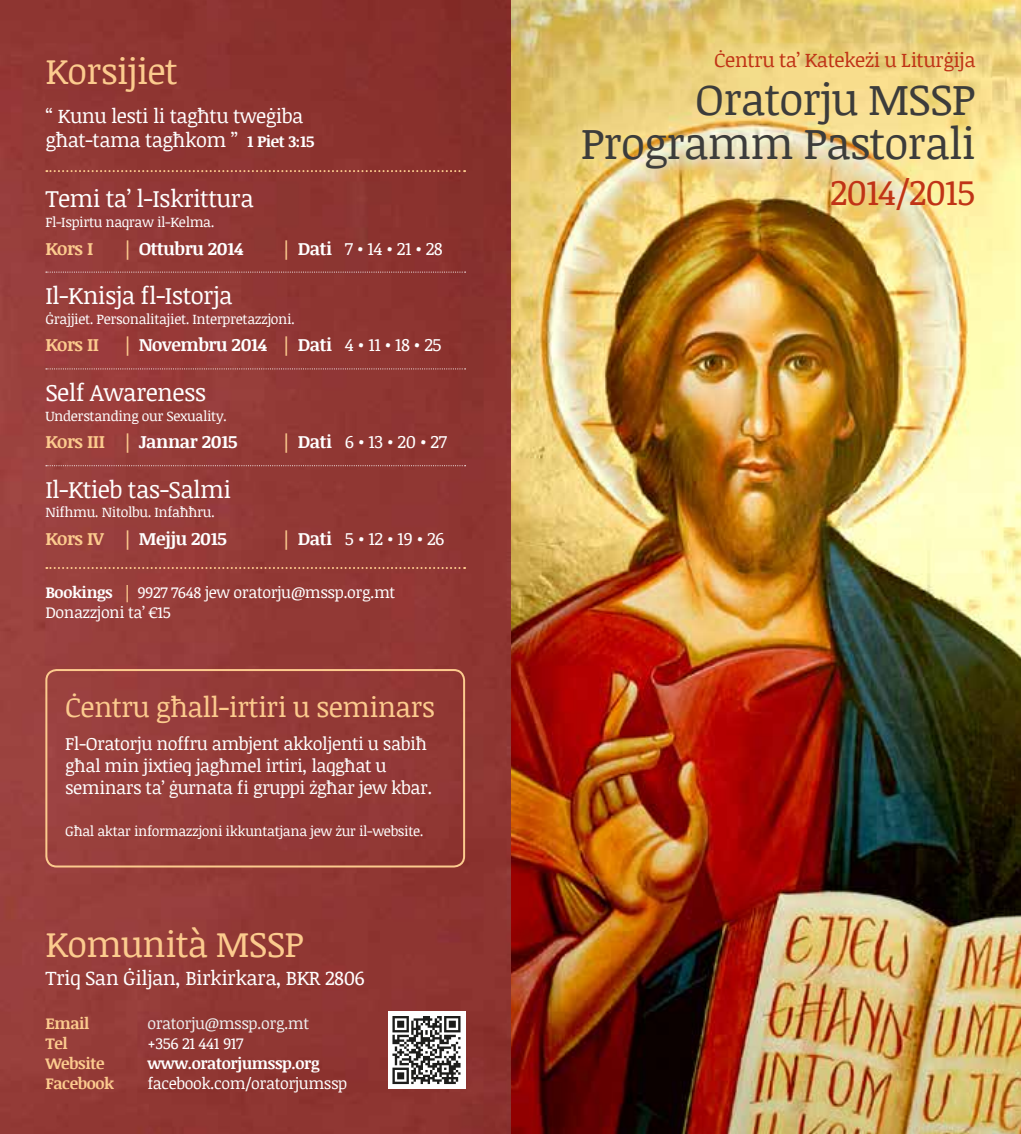
<style>
.page{position:relative;width:1021px;height:1134px;background:#fff}
.page>*{position:absolute;margin:0;border:0;box-sizing:border-box;transform-origin:0 0}
.t1{font:44px/44px "Noticia Text";letter-spacing:-.025em;color:#3c3c3b;text-align:right}
.t2{font:36px "Noticia Text";letter-spacing:-.025em;color:#fccb8e}
.t3{font:36px "Noticia Text";letter-spacing:-.025em;color:#c03316}
.t4{font:28px "Noticia Text";letter-spacing:-.025em;color:#fccb8e}
.t5{font:24px "Noticia Text";letter-spacing:-.025em;color:#fff}
.t6{font:20px/24px "Noticia Text";letter-spacing:-.025em;color:#fff}
.t7{font:20px "Noticia Text";letter-spacing:-.025em;color:#c03316}
.t8{font:18px/22px "Noticia Text";letter-spacing:-.025em;color:#fff}
.t9{font:700 18px "Noticia Text";letter-spacing:-.025em;color:#fff}
.t10{font:700 18px "Noticia Text";letter-spacing:-.025em;color:#fccb8e}
.t11{font:16px/20px "Noticia Text";letter-spacing:-.025em;color:#fff}
.t12{font:700 16px "Noticia Text";letter-spacing:-.025em;color:#fccb8e}
.t13{font:16px "Noticia Text";letter-spacing:-.025em;color:#eee}
.t14{font:700 16px "Noticia Text";letter-spacing:-.025em;color:#fff}
.t15{font:14px "Noticia Text";letter-spacing:-.025em;color:#fff}
.s1{font-weight:700;font-size:16px}
.s2{color:#fccb8e}
.s3{font-weight:700;color:#fccb8e}
.s4{font-weight:700}
.s5{font-weight:400}
</style>
<div class="page">
<img style="left:0;top:0;width:1020px;height:1134px">
<div style="left:45px;top:669px;width:420px;height:198px;border:2px solid #fccb8e;border-radius:10px"></div>
<svg style="left:46px;top:170px;width:419px;height:2px"></svg>
<svg style="left:46px;top:272px;width:419px;height:1px"></svg>
<svg style="left:46px;top:368px;width:419px;height:1px"></svg>
<svg style="left:46px;top:465px;width:419px;height:1px"></svg>
<svg style="left:46px;top:567px;width:419px;height:2px"></svg>
<div style="left:388px;top:1011px;width:77px;height:78px;background:#fff"></div>
<svg style="left:392px;top:1016px;width:68px;height:68px"></svg>
<h2 class="t2" style="left:45px;top:46px;width:134px">Korsijiet</h2>
<h3 class="t6" style="left:45px;top:103px;width:270px">“ Kunu lesti li tagħtu tweġiba għat-tama tagħkom ” <span class="s1">1 Piet 3:15</span></h3>
<h3 class="t5" style="left:45px;top:182px;width:210px">Temi ta’ l-Iskrittura</h3>
<p class="t15" style="left:45px;top:212px;width:171px">Fl-Ispirtu naqraw il-Kelma.</p>
<p class="t10" style="left:45px;top:235px;width:49px">Kors I</p>
<p class="t9" style="left:125px;top:235px;width:120px"><span class="s2">|</span> Ottubru 2014</p>
<p class="t8" style="left:283px;top:237px;width:161px"><span class="s3">|</span> <span class="s4">Dati</span> 7 • 14 • 21 • 28</p>
<h3 class="t5" style="left:45px;top:279px;width:189px">Il-Knisja fl-Istorja</h3>
<p class="t15" style="left:45px;top:309px;width:251px">Ġrajjiet. Personalitajiet. Interpretazzjoni.</p>
<p class="t10" style="left:45px;top:332px;width:55px">Kors II</p>
<p class="t9" style="left:125px;top:332px;width:318px"><span class="s2">|</span> Novembru 2014 <span class="s2">|</span> Dati <span class="s5">4 • 11 • 18 • 25</span></p>
<h3 class="t5" style="left:45px;top:375px;width:162px">Self Awareness</h3>
<p class="t15" style="left:45px;top:406px;width:183px">Understanding our Sexuality.</p>
<p class="t9" style="left:45px;top:429px;width:194px"><span class="s2">Kors III |</span> Jannar 2015</p>
<p class="t8" style="left:283px;top:430px;width:165px"><span class="s3">|</span> <span class="s4">Dati</span> 6 • 13 • 20 • 27</p>
<h3 class="t5" style="left:45px;top:472px;width:187px">Il-Ktieb tas-Salmi</h3>
<p class="t15" style="left:45px;top:503px;width:171px">Nifhmu. Nitolbu. Infaħħru.</p>
<p class="t9" style="left:45px;top:526px;width:183px"><span class="s2">Kors IV |</span> Mejju 2015</p>
<p class="t8" style="left:283px;top:527px;width:162px"><span class="s3">|</span> <span class="s4">Dati</span> 5 • 12 • 19 • 26</p>
<p class="t11" style="left:45px;top:581px;width:351px"><span class="s4">Bookings</span> <span class="s3">|</span> 9927 7648 jew oratorju@mssp.org.mt<br>Donazzjoni ta’ €15</p>
<h3 class="t4" style="left:65px;top:687px;width:371px">Ċentru għall-irtiri u seminars</h3>
<p class="t8" style="left:65px;top:732px;width:369px">Fl-Oratorju noffru ambjent akkoljenti u sabiħ għal min jixtieq jagħmel irtiri, laqgħat u seminars ta’ ġurnata fi gruppi żgħar jew kbar.</p>
<p class="t15" style="left:65px;top:821px;width:360px">Għal aktar informazzjoni ikkuntatjana jew żur il-website.</p>
<h2 class="t2" style="left:45px;top:919px;width:260px">Komunità MSSP</h2>
<h3 class="t6" style="left:45px;top:965px;width:321px">Triq San Ġiljan, Birkirkara, BKR 2806</h3>
<p class="t12" style="left:45px;top:1011px;width:46px">Email</p>
<p class="t13" style="left:147px;top:1012px;width:163px">oratorju@mssp.org.mt</p>
<p class="t12" style="left:45px;top:1031px;width:24px">Tel</p>
<p class="t11" style="left:147px;top:1032px;width:97px">+356 21 441 917</p>
<p class="t12" style="left:45px;top:1051px;width:61px">Website</p>
<p class="t14" style="left:147px;top:1051px;width:173px">www.oratorjumssp.org</p>
<p class="t12" style="left:45px;top:1071px;width:70px">Facebook</p>
<p class="t11" style="left:147px;top:1072px;width:201px">facebook.com/oratorjumssp</p>
<h3 class="t7" style="left:714px;top:46px;width:263px">Ċentru ta’ Katekeżi u Liturġija</h3>
<h1 class="t1" style="left:580px;top:76px;width:396px">Oratorju MSSP<br>Programm Pastorali</h1>
<h2 class="t3" style="left:830px;top:167px;width:147px">2014/2015</h2>
</div>
